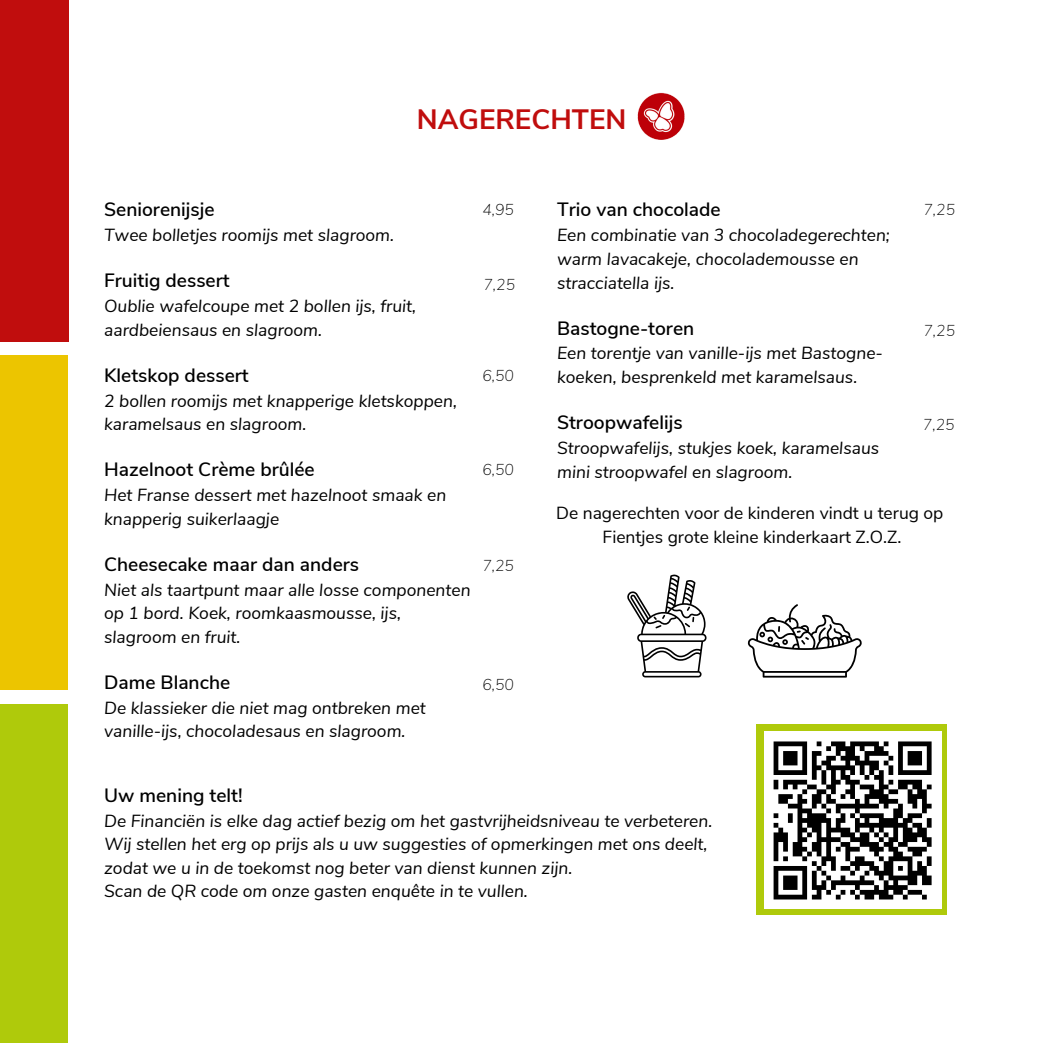
<style>
.page{position:relative;width:1042px;height:1043px;background:#fff}
.page>*{position:absolute;margin:0;border:0;box-sizing:border-box;transform-origin:0 0}
.t1{font:700 28px "Nunito Sans";color:#c00d0d}
.t2{font:600 19.25px "Nunito Sans";color:#000}
.t3{font:italic 17.5px/23.6px "Nunito Sans";color:#000}
.t4{font:17.5px/23.6px "Nunito Sans";color:#000;text-align:center}
.t5{font:italic 200 15.75px "Nunito Sans";color:#000}
</style>
<div class="page">
<div style="left:0;top:0;width:69px;height:341px;background:#c00d0d"></div>
<div style="left:0;top:355px;width:68px;height:334px;background:#ecc500"></div>
<div style="left:0;top:704px;width:68px;height:337px;background:#afca0b"></div>
<img style="left:637px;top:92px;width:48px;height:48px">
<svg style="left:627px;top:574px;width:79px;height:103px"></svg>
<svg style="left:747px;top:604px;width:114px;height:73px"></svg>
<div style="left:756px;top:724px;width:190px;height:190px;background:#afca0b"></div>
<div style="left:763px;top:731px;width:177px;height:177px;background:#fff"></div>
<svg style="left:773px;top:741px;width:159px;height:159px"></svg>
<h1 class="t1" style="left:416px;top:101px;width:211px">NAGERECHTEN</h1>
<p class="t2" style="left:104px;top:197px;width:112px">Seniorenijsje</p>
<p class="t3" style="left:104px;top:224px;width:291px">Twee bolletjes roomijs met slagroom.</p>
<p class="t2" style="left:104px;top:268px;width:127px">Fruitig dessert</p>
<p class="t3" style="left:104px;top:294px;width:313px">Oublie wafelcoupe met 2 bollen ijs, fruit, aardbeiensaus en slagroom.</p>
<p class="t2" style="left:104px;top:362px;width:146px">Kletskop dessert</p>
<p class="t3" style="left:104px;top:389px;width:354px">2 bollen roomijs met knapperige kletskoppen, karamelsaus en slagroom.</p>
<p class="t2" style="left:104px;top:456px;width:212px">Hazelnoot Crème brûlée</p>
<p class="t3" style="left:104px;top:483px;width:343px">Het Franse dessert met hazelnoot smaak en knapperig suikerlaagje</p>
<p class="t2" style="left:104px;top:551px;width:256px">Cheesecake maar dan anders</p>
<p class="t3" style="left:104px;top:578px;width:368px">Niet als taartpunt maar alle losse componenten op 1 bord. Koek, roomkaasmousse, ijs, slagroom en fruit.</p>
<p class="t2" style="left:104px;top:669px;width:127px">Dame Blanche</p>
<p class="t3" style="left:104px;top:696px;width:323px">De klassieker die niet mag ontbreken met vanille-ijs, chocoladesaus en slagroom.</p>
<p class="t5" style="left:482px;top:199px;width:33px">4,95</p>
<p class="t5" style="left:483px;top:274px;width:33px">7,25</p>
<p class="t5" style="left:482px;top:365px;width:33px">6,50</p>
<p class="t5" style="left:482px;top:459px;width:33px">6,50</p>
<p class="t5" style="left:482px;top:555px;width:33px">7,25</p>
<p class="t5" style="left:482px;top:674px;width:33px">6,50</p>
<p class="t2" style="left:557px;top:197px;width:165px">Trio van chocolade</p>
<p class="t3" style="left:557px;top:224px;width:334px">Een combinatie van 3 chocoladegerechten; warm lavacakeje, chocolademousse en stracciatella ijs.</p>
<p class="t2" style="left:557px;top:315px;width:139px">Bastogne-toren</p>
<p class="t3" style="left:557px;top:342px;width:327px">Een torentje van vanille-ijs met Bastogne&shy;koeken, besprenkeld met karamelsaus.</p>
<p class="t2" style="left:557px;top:409px;width:127px">Stroopwafelijs</p>
<p class="t3" style="left:557px;top:436px;width:323px">Stroopwafelijs, stukjes koek, karamelsaus mini stroopwafel en slagroom.</p>
<p class="t4" style="left:556px;top:501px;width:389px">De nagerechten voor de kinderen vindt u terug op<br>Fientjes grote kleine kinderkaart Z.O.Z.</p>
<p class="t5" style="left:923px;top:199px;width:33px">7,25</p>
<p class="t5" style="left:923px;top:320px;width:33px">7,25</p>
<p class="t5" style="left:922px;top:413px;width:33px">7,25</p>
<p class="t2" style="left:104px;top:781px;width:140px">Uw mening telt!</p>
<p class="t3" style="left:104px;top:808px;width:609px">De Financiën is elke dag actief bezig om het gastvrijheidsniveau te verbeteren.<br>Wij stellen het erg op prijs als u uw suggesties of opmerkingen met ons deelt, zodat we u in de toekomst nog beter van dienst kunnen zijn.<br>Scan de QR code om onze gasten enquête in te vullen.</p>
</div>
